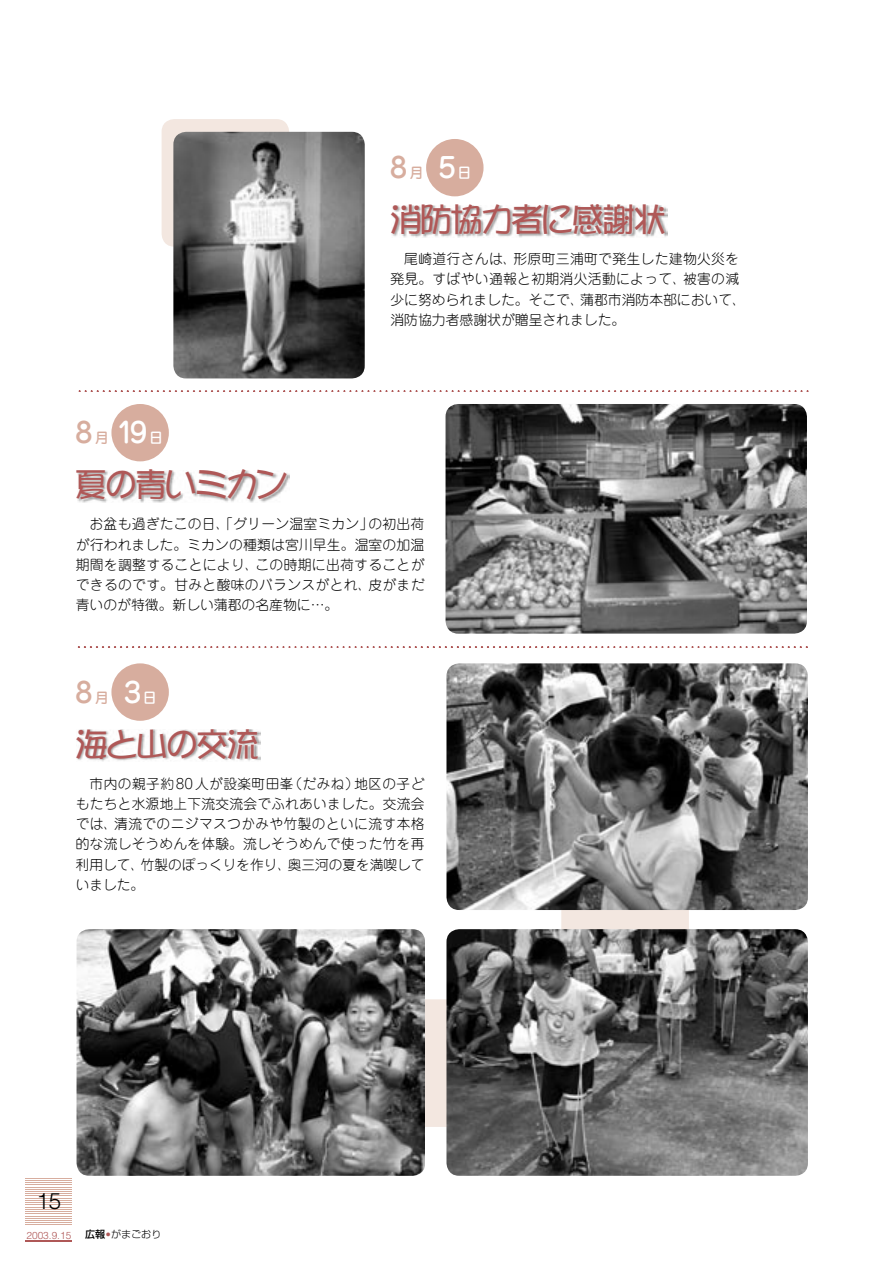
<style>
.page{position:relative;width:893px;height:1263px;background:#fff}
.page>*{position:absolute;margin:0;border:0;box-sizing:border-box;transform-origin:0 0}
.t1{font:32.55px "DFPOP1 Std W5";letter-spacing:-.07em;color:#af5857}
.t2{font:500 27.9px "Jun 34 Pro";color:#fff}
.t3{font:500 27.9px "Jun 34 Pro";color:#d7ad9e}
.t4{font:300 22.5px "Helvetica";color:#000}
.t5{font:500 13.95px "Jun 34 Pro";color:#fff}
.t6{font:500 13.95px "Jun 34 Pro";color:#d7ad9e}
.t7{font:300 13.8px/20.2px "Jun 101 Pro";letter-spacing:.02em;color:#000}
.t8{font:300 13.8px/20.2px "Jun 101 Pro";color:#000}
.t9{font:300 10.05px "Helvetica";color:#af5857}
.t10{font:300 10.05px "Shin Go Pro";color:#000}
.t11{font:500 10.05px "Shin Go Pro";color:#000}
.t12{font:300 4.2px "Shin Go Pro";color:#af5857}
</style>
<div class="page">
<div style="left:561px;top:859px;width:128px;height:127px;background:#f3e7e0;border-radius:13px"></div>
<div style="left:370px;top:999px;width:127px;height:128px;background:#f3e7e0;border-radius:13px"></div>
<div style="left:162px;top:119px;width:127px;height:128px;background:#f3e7e0;border-radius:13px"></div>
<hr style="left:26px;top:1178px;width:46px;height:1px;background:#d7ad9e">
<hr style="left:26px;top:1225px;width:46px;height:1px;background:#d7ad9e">
<hr style="left:26px;top:1222px;width:46px;height:1px;background:#d7ad9e">
<hr style="left:26px;top:1220px;width:46px;height:1px;background:#d7ad9e">
<hr style="left:26px;top:1218px;width:46px;height:1px;background:#d7ad9e">
<hr style="left:26px;top:1216px;width:46px;height:1px;background:#d7ad9e">
<hr style="left:26px;top:1213px;width:46px;height:1px;background:#d7ad9e">
<hr style="left:26px;top:1211px;width:46px;height:1px;background:#d7ad9e">
<hr style="left:26px;top:1209px;width:46px;height:1px;background:#d7ad9e">
<hr style="left:26px;top:1207px;width:46px;height:1px;background:#d7ad9e">
<hr style="left:26px;top:1205px;width:46px;height:1px;background:#d7ad9e">
<hr style="left:26px;top:1202px;width:46px;height:1px;background:#d7ad9e">
<hr style="left:26px;top:1200px;width:46px;height:1px;background:#d7ad9e">
<hr style="left:26px;top:1198px;width:46px;height:1px;background:#d7ad9e">
<hr style="left:26px;top:1196px;width:46px;height:1px;background:#d7ad9e">
<hr style="left:26px;top:1193px;width:46px;height:1px;background:#d7ad9e">
<hr style="left:26px;top:1191px;width:46px;height:1px;background:#d7ad9e">
<hr style="left:26px;top:1189px;width:46px;height:1px;background:#d7ad9e">
<hr style="left:26px;top:1187px;width:46px;height:1px;background:#d7ad9e">
<hr style="left:26px;top:1184px;width:46px;height:1px;background:#d7ad9e">
<hr style="left:26px;top:1182px;width:46px;height:1px;background:#d7ad9e">
<hr style="left:26px;top:1180px;width:46px;height:1px;background:#d7ad9e">
<hr style="left:26px;top:1240px;width:46px;height:2px;background:#af5857">
<img style="left:173px;top:132px;width:192px;height:246px">
<img style="left:77px;top:470px;width:213px;height:32px">
<div style="left:111px;top:404px;width:58px;height:57px;background:#d7ad9e;border-radius:50%"></div>
<img style="left:446px;top:404px;width:361px;height:230px">
<div style="left:111px;top:663px;width:58px;height:58px;background:#d7ad9e;border-radius:50%"></div>
<img style="left:77px;top:729px;width:184px;height:33px">
<svg style="left:78px;top:646px;width:730px;height:2px"></svg>
<img style="left:446px;top:663px;width:362px;height:247px">
<div style="left:426px;top:139px;width:57px;height:57px;background:#d7ad9e;border-radius:50%"></div>
<img style="left:392px;top:205px;width:275px;height:32px">
<img style="left:446px;top:929px;width:362px;height:247px">
<img style="left:77px;top:929px;width:348px;height:247px">
<svg style="left:79px;top:390px;width:730px;height:2px"></svg>
<h2 class="t3" style="left:390px;top:146px;width:19px">8</h2>
<p class="t6" style="left:409px;top:162px;width:15px">月</p>
<h2 class="t2" style="left:439px;top:146px;width:19px">5</h2>
<p class="t5" style="left:458px;top:162px;width:15px">日</p>
<h1 class="t1" style="left:390px;top:202px;width:278px">消防協力者に感謝状</h1>
<p class="t7" style="left:404px;top:247px;width:114px">尾崎道行さんは、</p>
<p class="t7" style="left:513px;top:247px;width:227px">形原町三浦町で発生した建物火災を</p>
<h2 class="t3" style="left:75px;top:411px;width:19px">8</h2>
<p class="t6" style="left:95px;top:427px;width:15px">月</p>
<h2 class="t2" style="left:117px;top:411px;width:32px">19</h2>
<p class="t5" style="left:149px;top:427px;width:15px">日</p>
<h1 class="t1" style="left:75px;top:467px;width:215px">夏の青いミカン</h1>
<p class="t7" style="left:580px;top:267px;width:167px;text-indent:-190px">発見。すばやい通報と初期消火活動によって、<br>蒲郡市消防本部において、</p>
<p class="t7" style="left:683px;top:267px;width:58px">被害の減</p>
<p class="t8" style="left:390px;top:288px;width:236px">少に努められました。そこで、<br>消防協力者感謝状が贈呈されました。</p>
<p class="t7" style="left:90px;top:512px;width:285px">お盆も過ぎたこの日、「グリーン温室ミカン」</p>
<p class="t7" style="left:76px;top:532px;width:350px">が行われました。ミカンの種類は宮川早生。温室の加温</p>
<p class="t7" style="left:255px;top:553px;width:171px">この時期に出荷することが</p>
<p class="t7" style="left:368px;top:512px;width:57px">の初出荷</p>
<p class="t7" style="left:76px;top:553px;width:184px">期間を調整することにより、</p>
<p class="t7" style="left:76px;top:573px;width:297px">できるのです。甘みと酸味のバランスがとれ、青いのが特徴。新しい蒲郡の名産物に...。</p>
<p class="t7" style="left:368px;top:573px;width:58px">皮がまだ</p>
<h2 class="t3" style="left:75px;top:670px;width:19px">8</h2>
<p class="t6" style="left:95px;top:686px;width:15px">月</p>
<h2 class="t2" style="left:124px;top:670px;width:19px">3</h2>
<p class="t5" style="left:143px;top:686px;width:15px">日</p>
<h1 class="t1" style="left:75px;top:726px;width:186px">海と山の交流</h1>
<p class="t7" style="left:90px;top:772px;width:205px">市内の親子約80人が設楽町田峯</p>
<p class="t7" style="left:76px;top:792px;width:350px">もたちと水源地上下流交流会でふれあいました。交流会</p>
<p class="t7" style="left:114px;top:812px;width:312px">清流でのニジマスつかみや竹製のといに流す本格</p>
<p class="t7" style="left:288px;top:772px;width:72px">（だみね）</p>
<p class="t7" style="left:354px;top:772px;width:72px">地区の子ど</p>
<p class="t7" style="left:76px;top:812px;width:43px">では、</p>
<p class="t7" style="left:76px;top:832px;width:350px">的な流しそうめんを体験。流しそうめんで使った竹を再</p>
<p class="t8" style="left:288px;top:852px;width:138px">奥三河の夏を満喫して</p>
<p class="t8" style="left:141px;top:852px;width:152px">竹製のぽっくりを作り、</p>
<p class="t8" style="left:76px;top:852px;width:70px">利用して、いました。</p>
<h3 class="t4" style="left:36px;top:1186px;width:27px">15</h3>
<p class="t9" style="left:26px;top:1229px;width:46px">2003.9.15</p>
<p class="t10" style="left:111px;top:1226px;width:52px">がまごおり</p>
<p class="t11" style="left:85px;top:1226px;width:22px">広報</p>
<p class="t12" style="left:106px;top:1231px;width:6px">●</p>
</div>
